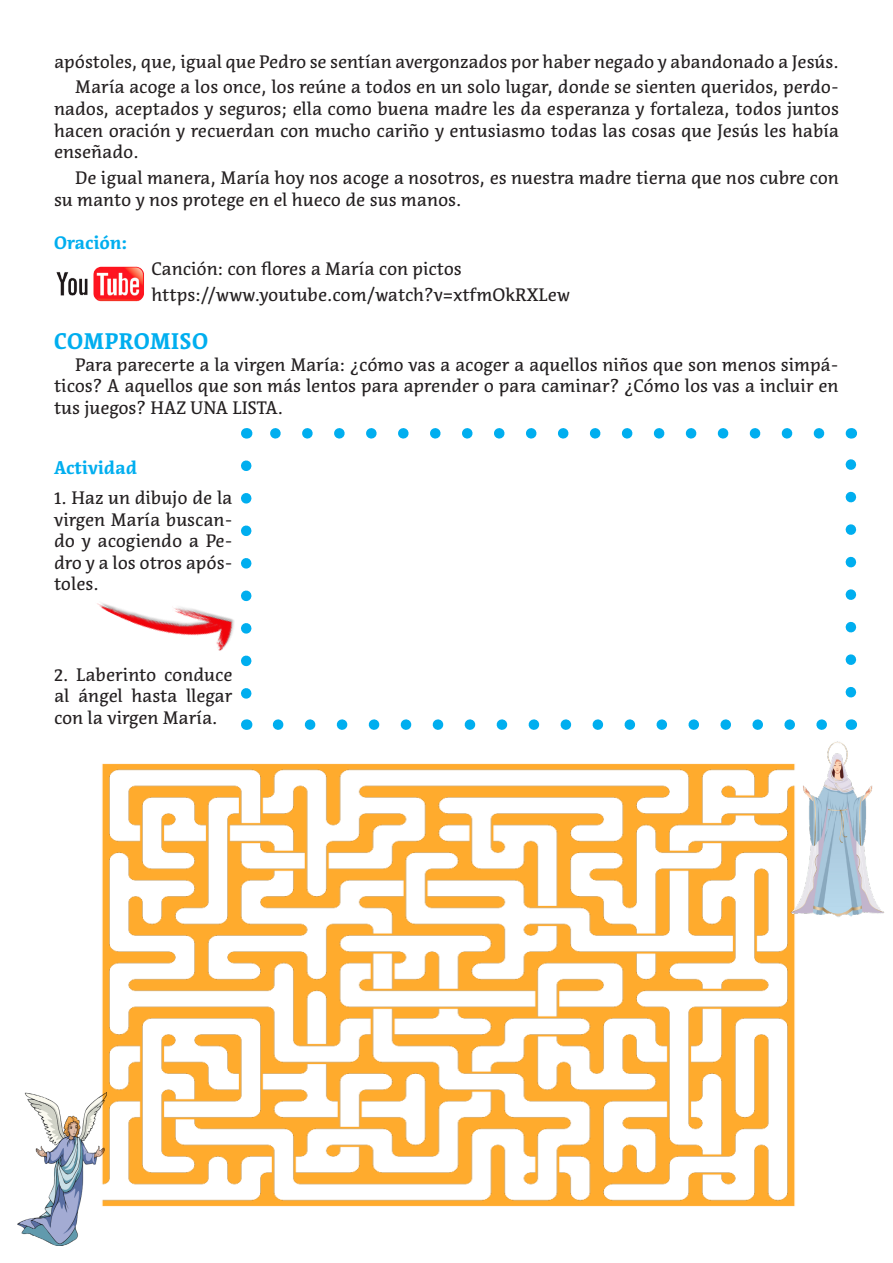
<style>
.page{position:relative;width:893px;height:1263px;background:#fff}
.page>*{position:absolute;margin:0;border:0;box-sizing:border-box;transform-origin:0 0}
.t1{font:700 22.5px "Acuta";letter-spacing:.025em;color:#00aeef}
.t2{font:18px/21.6px "Acuta";color:#231f20;text-align:justify}
.t3{font:700 18px "Acuta";color:#00aeef}
</style>
<div class="page">
<img style="left:56px;top:266px;width:88px;height:36px">
<svg style="left:241px;top:466px;width:10px;height:233px"></svg>
<svg style="left:278px;top:719px;width:549px;height:11px"></svg>
<svg style="left:846px;top:459px;width:10px;height:233px"></svg>
<svg style="left:270px;top:428px;width:549px;height:11px"></svg>
<img style="left:97px;top:603px;width:137px;height:48px">
<img style="left:102px;top:763px;width:693px;height:444px">
<img style="left:17px;top:1093px;width:90px;height:153px">
<img style="left:784px;top:741px;width:101px;height:179px">
<p class="t2" style="left:54px;top:50px;width:786px">apóstoles, que, igual que Pedro se sentían avergonzados por haber negado y abandonado a Jesús.</p>
<p class="t2" style="left:54px;top:76px;width:786px;text-indent:21px">María acoge a los once, los reúne a todos en un solo lugar, donde se sienten queridos, perdo&shy;nados, aceptados y seguros; ella como buena madre les da esperanza y fortaleza, todos juntos hacen oración y recuerdan con mucho cariño y entusiasmo todas las cosas que Jesús les había enseñado.</p>
<p class="t2" style="left:54px;top:167px;width:786px;text-indent:21px">De igual manera, María hoy nos acoge a nosotros, es nuestra madre tierna que nos cubre con su manto y nos protege en el hueco de sus manos.</p>
<p class="t3" style="left:54px;top:232px;width:75px">Oración:</p>
<p class="t2" style="left:152px;top:258px;width:312px">Canción: con flores a María con pictos</p>
<p class="t2" style="left:152px;top:283px;width:420px">https://www.youtube.com/watch?v=xtfmOkRXLew</p>
<p class="t1" style="left:54px;top:328px;width:155px">COMPROMISO</p>
<p class="t2" style="left:54px;top:354px;width:786px;text-indent:21px">Para parecerte a la virgen María: ¿cómo vas a acoger a aquellos niños que son menos simpá&shy;ticos? A aquellos que son más lentos para aprender o para caminar? ¿Cómo los vas a incluir en tus juegos? HAZ UNA LISTA.</p>
<p class="t3" style="left:54px;top:456px;width:84px">Actividad</p>
<p class="t2" style="left:54px;top:487px;width:180px">1. Haz un dibujo de la virgen María buscan&shy;do y acogiendo a Pe&shy;dro y a los otros após&shy;toles.</p>
<p class="t2" style="left:54px;top:664px;width:180px">2. Laberinto conduce al ángel hasta llegar con la virgen María.</p>
</div>
